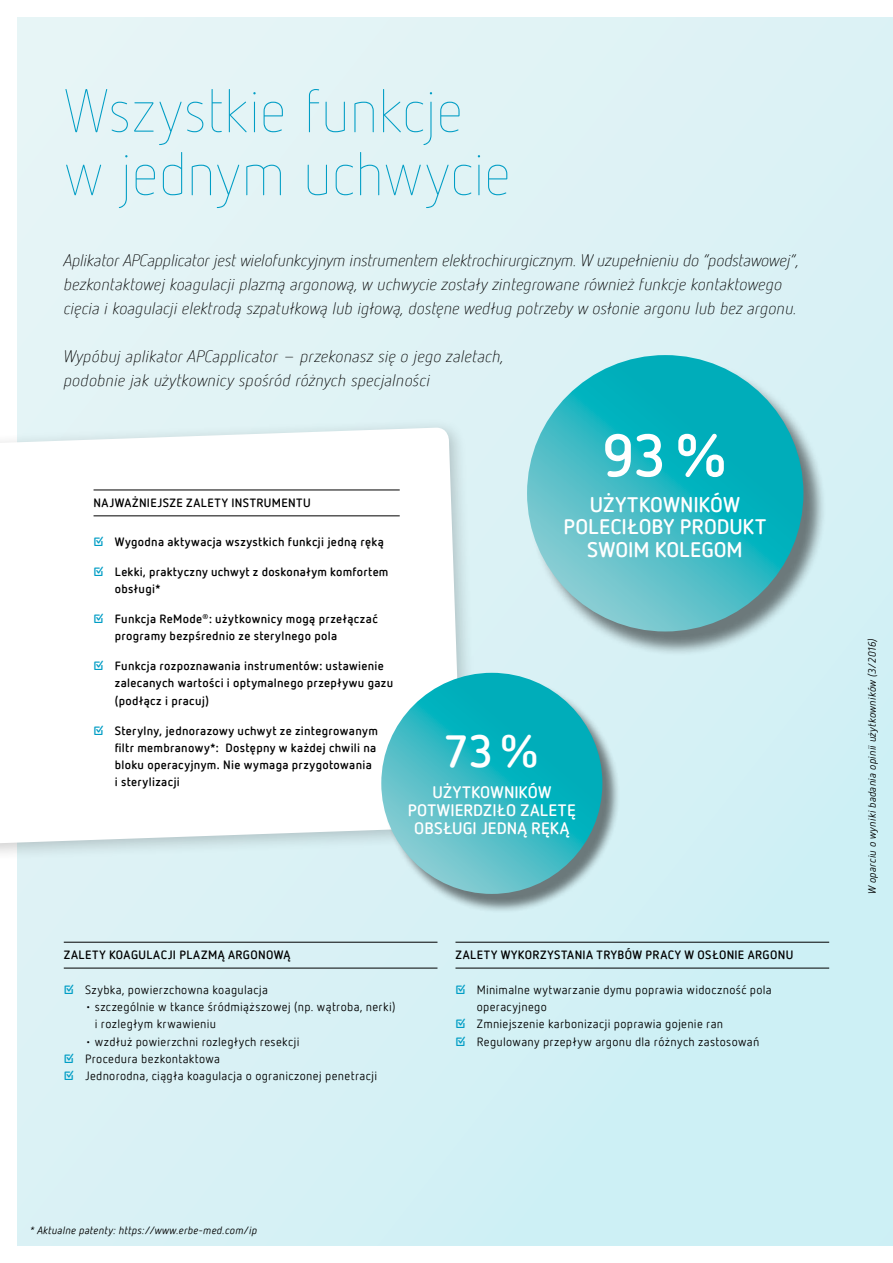
<style>
.page{position:relative;width:893px;height:1263px;background:#fff}
.page>*{position:absolute;margin:0;border:0;box-sizing:border-box;transform-origin:0 0}
.t1{font:100 60px/63px "Netto Offc Pro";letter-spacing:-.015em;color:#009dc5}
.t2{font:700 60px "Netto Offc Pro";color:#fff}
.t3{font:700 45px "Netto Offc Pro";color:#fff}
.t4{font:700 21px/22.5px "Netto Offc Pro";color:#fff;text-align:center}
.t5{font:italic 300 16.5px/24px "Netto Offc Pro";color:#000}
.t6{font:700 16.5px/18px "Netto Offc Pro";letter-spacing:.005em;color:#fff;text-align:center}
.t7{font:700 12px/17.2px "Netto Offc Pro";letter-spacing:.03em;color:#000}
.t8{font:12px/17.2px "Netto Offc Pro";letter-spacing:.025em;color:#000}
.t9{font:italic 10.5px "Netto Offc Pro";letter-spacing:.02em;color:#000}
.s1{color:#009dc5}
.s2{font-weight:700;color:#009dc5}
</style>
<div class="page">
<div style="left:17px;top:17px;width:876px;height:1229px;background:linear-gradient(to right,#e2f3f5,#d1f0f5)"></div>
<div style="left:0;top:418px;width:480px;height:444px;background:#000;opacity:.2"></div>
<svg style="left:0;top:427px;width:462px;height:417px"></svg>
<div style="left:383px;top:676px;width:237px;height:237px;background:#000;opacity:.5"></div>
<svg style="left:381px;top:673px;width:221px;height:221px;background:#2fb8c2"></svg>
<div style="left:529px;top:359px;width:298px;height:298px;background:#000;opacity:.5"></div>
<svg style="left:527px;top:355px;width:276px;height:276px;background:#2fb8c2"></svg>
<hr style="left:64px;top:942px;width:373px;height:1px;background:#000">
<hr style="left:64px;top:968px;width:373px;height:1px;background:#000">
<hr style="left:455px;top:942px;width:374px;height:1px;background:#000">
<hr style="left:455px;top:968px;width:374px;height:1px;background:#000">
<hr style="left:94px;top:490px;width:306px;height:1px;background:#000">
<hr style="left:94px;top:516px;width:306px;height:1px;background:#000">
<h1 class="t1" style="left:64px;top:78px;width:449px">Wszystkie funkcje w jednym uchwycie</h1>
<p class="t5" style="left:64px;top:248px;width:737px">Aplikator APCapplicator jest wielofunkcyjnym instrumentem elektrochirurgicznym. W uzupełnieniu do “podstawowej”, bezkontaktowej koagulacji plazmą argonową, w uchwycie zostały zintegrowane również funkcje kontaktowego cięcia i koagulacji elektrodą szpatułkową lub igłową, dostęne według potrzeby w osłonie argonu lub bez argonu.</p>
<h3 class="t5" style="left:64px;top:344px;width:442px">Wypóbuj aplikator APCapplicator – przekonasz się o jego zaletach, podobnie jak użytkownicy spośród różnych specjalności</h3>
<p class="t7" style="left:94px;top:494px;width:219px">NAJWAŻNIEJSZE ZALETY INSTRUMENTU</p>
<p class="t7" style="left:94px;top:532px;width:292px"><span class="s1">☑</span> Wygodna aktywacja wszystkich funkcji jedną ręką</p>
<p class="t7" style="left:115px;top:562px;width:275px;text-indent:-21px"><span class="s1">☑</span> Lekki, praktyczny uchwyt z doskonałym komfortem obsługi*</p>
<p class="t7" style="left:115px;top:609px;width:264px;text-indent:-21px"><span class="s1">☑</span> Funkcja ReMode<sup>®</sup>: użytkownicy mogą przełączać programy bezpśrednio ze sterylnego pola</p>
<p class="t7" style="left:115px;top:657px;width:280px;text-indent:-21px"><span class="s1">☑</span> Funkcja rozpoznawania instrumentów: ustawienie zalecanych wartości i optymalnego przepływu gazu (podłącz i pracuj)</p>
<p class="t7" style="left:115px;top:721px;width:265px;text-indent:-21px"><span class="s1">☑</span> Sterylny, jednorazowy uchwyt ze zintegrowanym filtr membranowy*: Dostępny w każdej chwili na bloku operacyjnym. Nie wymaga przygotowania<br>i sterylizacji</p>
<h1 class="t2" style="left:601px;top:415px;width:129px">93%</h1>
<h3 class="t4" style="left:564px;top:492px;width:204px">UŻYTKOWNIKÓW<br>POLECIŁOBY PRODUKT<br>SWOIM KOLEGOM</h3>
<h2 class="t3" style="left:444px;top:721px;width:97px">73%</h2>
<h3 class="t6" style="left:408px;top:783px;width:169px">UŻYTKOWNIKÓW<br>POTWIERDZIŁO ZALETĘ<br>OBSŁUGI JEDNĄ RĘKĄ</h3>
<p class="t7" style="left:64px;top:946px;width:228px">ZALETY KOAGULACJI PLAZMĄ ARGONOWĄ</p>
<p class="t8" style="left:64px;top:981px;width:206px"><span class="s2">☑</span> Szybka, powierzchowna koagulacja</p>
<p class="t8" style="left:85px;top:998px;width:312px">∙ szczególnie w tkance śródmiąższowej (np. wątroba, nerki)</p>
<p class="t8" style="left:95px;top:1015px;width:123px">i rozległym krwawieniu</p>
<p class="t8" style="left:85px;top:1032px;width:216px">∙ wzdłuż powierzchni rozległych resekcji</p>
<p class="t8" style="left:64px;top:1050px;width:158px"><span class="s2">☑</span> Procedura bezkontaktowa</p>
<p class="t8" style="left:64px;top:1067px;width:315px"><span class="s2">☑</span> Jednorodna, ciągła koagulacja o ograniczonej penetracji</p>
<p class="t7" style="left:455px;top:946px;width:339px">ZALETY WYKORZYSTANIA TRYBÓW PRACY W OSŁONIE ARGONU</p>
<p class="t8" style="left:477px;top:981px;width:297px;text-indent:-21px"><span class="s2">☑</span> Minimalne wytwarzanie dymu poprawia widoczność pola operacyjnego</p>
<p class="t8" style="left:455px;top:1015px;width:269px"><span class="s2">☑</span> Zmniejszenie karbonizacji poprawia gojenie ran</p>
<p class="t8" style="left:455px;top:1032px;width:305px"><span class="s2">☑</span> Regulowany przepływ argonu dla różnych zastosowań</p>
<p class="t9" style="left:30px;top:1224px;width:229px">* Aktualne patenty: https://www.erbe-med.com/ip</p>
<p class="t9" style="left:865px;top:894px;width:257px;rotate:-90deg">W oparciu o wyniki badania opinii użytkowników (3/2016)</p>
</div>
